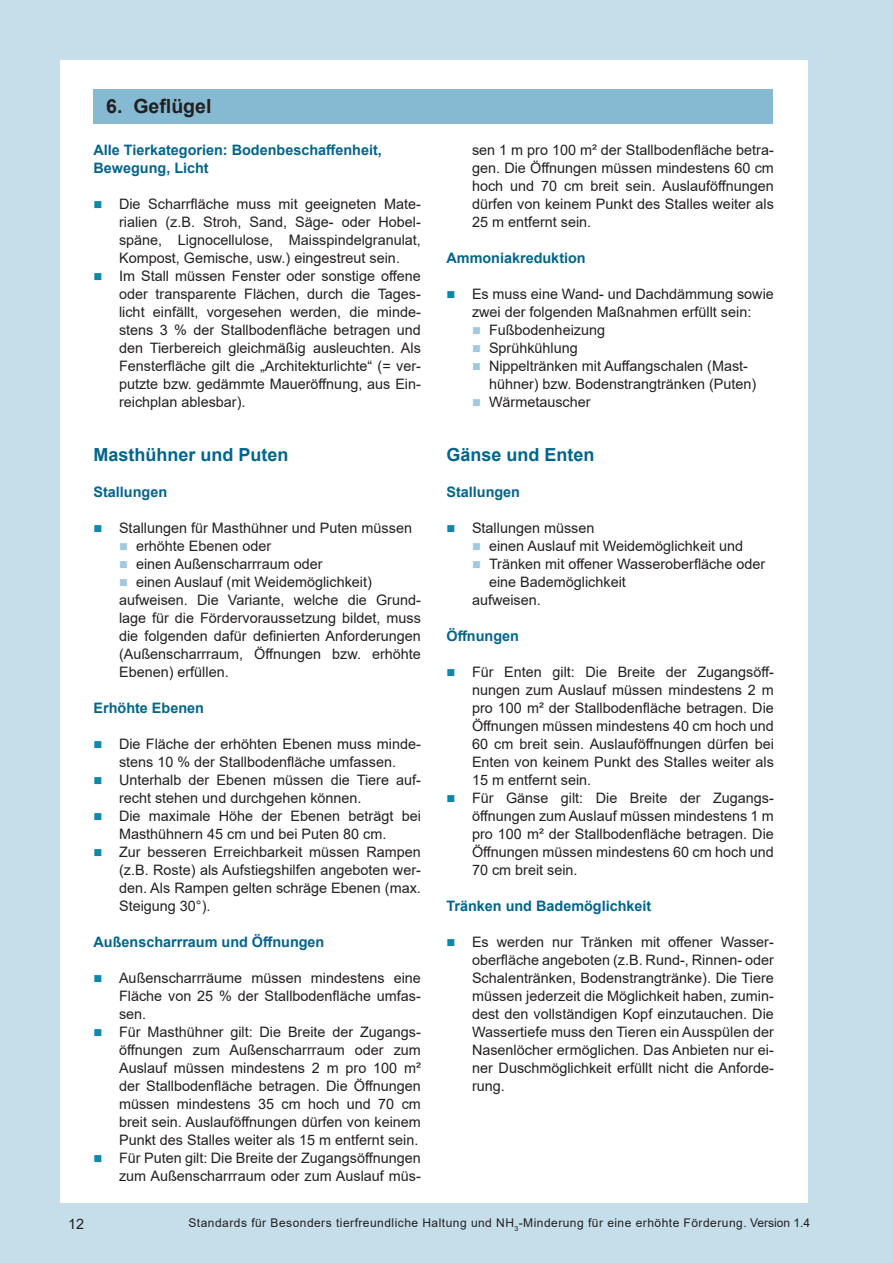
<style>
.page{position:relative;width:893px;height:1263px;background:#fff}
.page>*{position:absolute;margin:0;border:0;box-sizing:border-box;transform-origin:0 0}
.MB_Überschrift_groß{font:700 19.5px "Arial";color:#231f20}
.MB_Zwischenüberschrift{font:700 18px "Arial";color:#00658c}
.MB_Punkt_mit_Einzug{font:14.4px/18px "Arial";color:#231f20;text-align:justify}
.MB_Text_fließend{font:14.4px/18px "Arial";color:#231f20}
.MB_Zwischenüberschrift-2{font:700 14.4px/18px "Arial";color:#00658c}
.t1{font:12px "Arial";letter-spacing:.04em;color:#231f20}
.s1{color:#0d87ab}
.s2{color:#a2cadd}
</style>
<div class="page">
<div style="left:808px;top:0;width:85px;height:1263px;background:#c6deea"></div>
<div style="left:0;top:1203px;width:893px;height:60px;background:#c6deea"></div>
<div style="left:0;top:0;width:893px;height:60px;background:#c6deea"></div>
<div style="left:0;top:0;width:60px;height:1263px;background:#c6deea"></div>
<div style="left:94px;top:89px;width:679px;height:34px;background:#85bad2"></div>
<p class="MB_Überschrift_groß" style="left:106px;top:93px;width:107px">6. Geflügel</p>
<p class="MB_Zwischenüberschrift-2" style="left:94px;top:141px;width:290px">Alle Tierkategorien: Bodenbeschaffenheit,<br>Bewegung, Licht</p>
<p class="MB_Punkt_mit_Einzug" style="left:119px;top:195px;width:303px;text-indent:-26px"><span class="s1">■</span> Die Scharrfläche muss mit geeigneten Mate&shy;rialien (z.B. Stroh, Sand, Säge- oder Hobel&shy;späne, Lignocellulose, Maisspindelgranulat, Kompost, Gemische, usw.) eingestreut sein.</p>
<p class="MB_Punkt_mit_Einzug" style="left:119px;top:267px;width:303px;text-indent:-26px"><span class="s1">■</span> Im Stall müssen Fenster oder sonstige offene oder transparente Flächen, durch die Tages&shy;licht einfällt, vorgesehen werden, die minde&shy;stens 3 % der Stallbodenfläche betragen und den Tierbereich gleichmäßig ausleuchten. Als Fensterfläche gilt die „Architekturlichte“ (= ver&shy;putzte bzw. gedämmte Maueröffnung, aus Ein&shy;reichplan ablesbar).</p>
<p class="MB_Zwischenüberschrift" style="left:94px;top:442px;width:197px">Masthühner und Puten</p>
<p class="MB_Zwischenüberschrift-2" style="left:94px;top:483px;width:75px">Stallungen</p>
<p class="MB_Punkt_mit_Einzug" style="left:94px;top:519px;width:320px"><span class="s1">■</span> Stallungen für Masthühner und Puten müssen</p>
<p class="MB_Text_fließend" style="left:119px;top:537px;width:154px"><span class="s2">■</span> erhöhte Ebenen oder</p>
<p class="MB_Text_fließend" style="left:119px;top:555px;width:205px"><span class="s2">■</span> einen Außenscharrraum oder</p>
<p class="MB_Text_fließend" style="left:119px;top:573px;width:254px"><span class="s2">■</span> einen Auslauf (mit Weidemöglichkeit)</p>
<p class="MB_Text_fließend" style="left:119px;top:591px;width:303px;text-align:justify">aufweisen. Die Variante, welche die Grund&shy;lage für die Fördervoraussetzung bildet, muss die folgenden dafür definierten Anforderungen (Außenscharrraum, Öffnungen bzw. erhöhte Ebenen) erfüllen.</p>
<p class="MB_Zwischenüberschrift-2" style="left:94px;top:699px;width:112px">Erhöhte Ebenen</p>
<p class="MB_Punkt_mit_Einzug" style="left:94px;top:735px;width:329px;text-align:center"><span class="s1">■</span> Die Fläche der erhöhten Ebenen muss minde&shy;stens 10 % der Stallbodenfläche umfassen.</p>
<p class="MB_Punkt_mit_Einzug" style="left:119px;top:771px;width:303px;text-indent:-26px"><span class="s1">■</span> Unterhalb der Ebenen müssen die Tiere auf&shy;recht stehen und durchgehen können.</p>
<p class="MB_Punkt_mit_Einzug" style="left:119px;top:807px;width:303px;text-indent:-26px"><span class="s1">■</span> Die maximale Höhe der Ebenen beträgt bei<br>Masthühnern 45 cm und bei Puten 80 cm.</p>
<p class="MB_Punkt_mit_Einzug" style="left:119px;top:843px;width:303px;text-indent:-26px"><span class="s1">■</span> Zur besseren Erreichbarkeit müssen Rampen (z.B. Roste) als Aufstiegshilfen angeboten wer&shy;den. Als Rampen gelten schräge Ebenen (max.<br>Steigung 30°).</p>
<p class="MB_Zwischenüberschrift-2" style="left:94px;top:933px;width:232px">Außenscharrraum und Öffnungen</p>
<p class="MB_Punkt_mit_Einzug" style="left:119px;top:969px;width:303px;text-indent:-26px"><span class="s1">■</span> Außenscharrräume müssen mindestens eine Fläche von 25 % der Stallbodenfläche umfas&shy;sen.</p>
<p class="MB_Punkt_mit_Einzug" style="left:119px;top:1023px;width:303px;text-indent:-26px"><span class="s1">■</span> Für Masthühner gilt: Die Breite der Zugangs&shy;öffnungen zum Außenscharrraum oder zum Auslauf müssen mindestens 2 m pro 100 m² der Stallbodenfläche betragen. Die Öffnungen müssen mindestens 35 cm hoch und 70 cm breit sein. Auslauföffnungen dürfen von keinem Punkt des Stalles weiter als 15 m entfernt sein.</p>
<p class="MB_Punkt_mit_Einzug" style="left:94px;top:1149px;width:329px;text-align:right"><span class="s1">■</span> Für Puten gilt: Die Breite der Zugangsöffnungen zum Außenscharrraum oder zum Auslauf müs-</p>
<p class="MB_Punkt_mit_Einzug" style="left:472px;top:141px;width:303px">sen 1 m pro 100 m² der Stallbodenfläche betra&shy;gen. Die Öffnungen müssen mindestens 60 cm hoch und 70 cm breit sein. Auslauföffnungen dürfen von keinem Punkt des Stalles weiter als 25 m entfernt sein.</p>
<p class="MB_Zwischenüberschrift-2" style="left:446px;top:249px;width:141px">Ammoniakreduktion</p>
<p class="MB_Punkt_mit_Einzug" style="left:446px;top:285px;width:329px;text-align:center"><span class="s1">■</span> Es muss eine Wand- und Dachdämmung sowie zwei der folgenden Maßnahmen erfüllt sein:</p>
<p class="MB_Text_fließend" style="left:472px;top:321px;width:135px"><span class="s2">■</span> Fußbodenheizung</p>
<p class="MB_Text_fließend" style="left:472px;top:339px;width:107px"><span class="s2">■</span> Sprühkühlung</p>
<p class="MB_Text_fließend" style="left:489px;top:357px;width:269px;text-indent:-17px"><span class="s2">■</span> Nippeltränken mit Auffangschalen (Mast&shy;hühner) bzw. Bodenstrangtränken (Puten)</p>
<p class="MB_Text_fließend" style="left:472px;top:393px;width:120px"><span class="s2">■</span> Wärmetauscher</p>
<p class="MB_Zwischenüberschrift" style="left:446px;top:442px;width:150px">Gänse und Enten</p>
<p class="MB_Zwischenüberschrift-2" style="left:446px;top:483px;width:75px">Stallungen</p>
<p class="MB_Punkt_mit_Einzug" style="left:446px;top:519px;width:149px"><span class="s1">■</span> Stallungen müssen</p>
<p class="MB_Text_fließend" style="left:472px;top:537px;width:273px"><span class="s2">■</span> einen Auslauf mit Weidemöglichkeit und</p>
<p class="MB_Text_fließend" style="left:489px;top:555px;width:278px;text-indent:-17px"><span class="s2">■</span> Tränken mit offener Wasseroberfläche oder eine Bademöglichkeit</p>
<p class="MB_Text_fließend" style="left:472px;top:591px;width:70px">aufweisen.</p>
<p class="MB_Zwischenüberschrift-2" style="left:446px;top:627px;width:74px">Öffnungen</p>
<p class="MB_Punkt_mit_Einzug" style="left:472px;top:663px;width:303px;text-indent:-26px"><span class="s1">■</span> Für Enten gilt: Die Breite der Zugangsöff&shy;nungen zum Auslauf müssen mindestens 2 m pro 100 m² der Stallbodenfläche betragen. Die Öffnungen müssen mindestens 40 cm hoch und 60 cm breit sein. Auslauföffnungen dürfen bei Enten von keinem Punkt des Stalles weiter als 15 m entfernt sein.</p>
<p class="MB_Punkt_mit_Einzug" style="left:472px;top:789px;width:303px;text-indent:-26px"><span class="s1">■</span> Für Gänse gilt: Die Breite der Zugangs&shy;öffnungen zum Auslauf müssen mindestens 1 m pro 100 m² der Stallbodenfläche betragen. Die Öffnungen müssen mindestens 60 cm hoch und 70 cm breit sein.</p>
<p class="MB_Zwischenüberschrift-2" style="left:446px;top:897px;width:206px">Tränken und Bademöglichkeit</p>
<p class="MB_Punkt_mit_Einzug" style="left:472px;top:933px;width:303px;text-indent:-26px"><span class="s1">■</span> Es werden nur Tränken mit offener Wasser&shy;oberfläche angeboten (z.B. Rund-, Rinnen- oder Schalentränken, Bodenstrangtränke). Die Tiere müssen jederzeit die Möglichkeit haben, zumin&shy;dest den vollständigen Kopf einzutauchen. Die Wassertiefe muss den Tieren ein Ausspülen der Nasenlöcher ermöglichen. Das Anbieten nur ei&shy;ner Duschmöglichkeit erfüllt nicht die Anforde&shy;rung.</p>
<p class="MB_Punkt_mit_Einzug" style="left:68px;top:1215px;width:18px">12</p>
<p class="t1" style="left:188px;top:1214px;width:623px">Standards für Besonders tierfreundliche Haltung und NH<sub>3</sub>-Minderung für eine erhöhte Förderung. Version 1.4</p>
</div>
